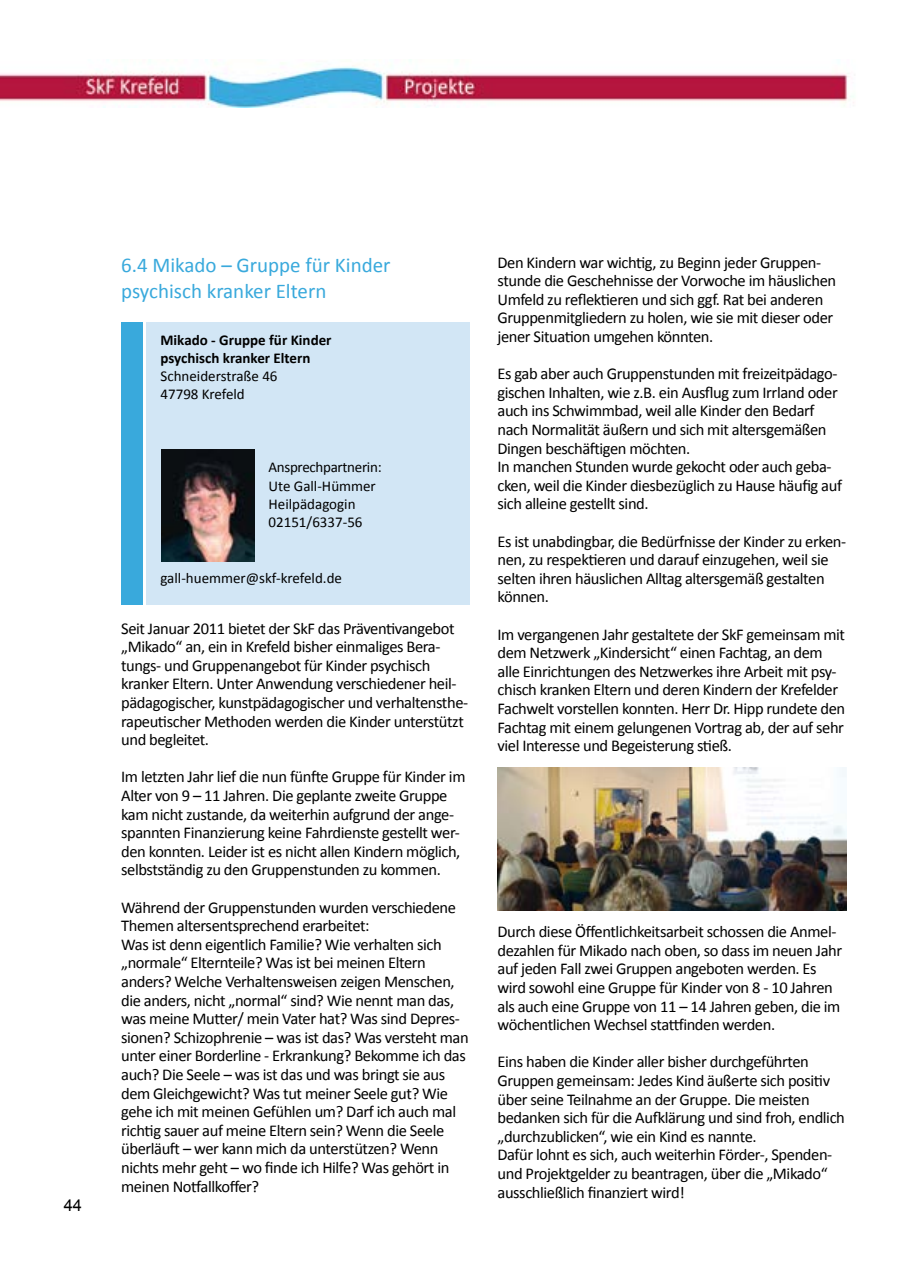
<style>
.page{position:relative;width:910px;height:1280px;background:#fff}
.page>*{position:absolute;margin:0;border:0;box-sizing:border-box;transform-origin:0 0}
.t1{font:21px/25.2px "Calibri";color:#39a9dc}
.t2{font:16.5px/18.6px "Calibri";letter-spacing:-.025em;color:#000}
.t3{font:16.5px "Arial";color:#000}
.t4{font:15px/18.3px "Calibri";color:#000}
.t5{font:700 15px/18px "Calibri";color:#000}
</style>
<div class="page">
<img style="left:0;top:60px;width:854px;height:47px">
<div style="left:121px;top:322px;width:21px;height:283px;background:#39a9dc"></div>
<div style="left:147px;top:322px;width:323px;height:283px;background:#d2e6f5"></div>
<img style="left:161px;top:449px;width:94px;height:112px">
<img style="left:497px;top:767px;width:349px;height:143px">
<p class="t3" style="left:64px;top:1194px;width:20px">44</p>
<p class="t1" style="left:121px;top:253px;width:271px">6.4 Mikado – Gruppe für Kinder psychisch kranker Eltern</p>
<p class="t5" style="left:161px;top:331px;width:173px">Mikado - Gruppe für Kinder psychisch kranker Eltern</p>
<p class="t4" style="left:161px;top:367px;width:119px">Schneiderstraße 46<br>47798 Krefeld</p>
<p class="t4" style="left:269px;top:458px;width:115px">Ansprechpartnerin:<br>Ute Gall-Hümmer<br>Heilpädagogin<br>02151/6337-56</p>
<p class="t4" style="left:161px;top:569px;width:183px">gall-huemmer@skf-krefeld.de</p>
<p class="t2" style="left:121px;top:619px;width:348px">Seit Januar 2011 bietet der SkF das Präventivangebot „Mikado“ an, ein in Krefeld bisher einmaliges Bera&shy;tungs- und Gruppenangebot für Kinder psychisch kranker Eltern. Unter Anwendung verschiedener heil&shy;pädagogischer, kunstpädagogischer und verhaltensthe&shy;rapeutischer Methoden werden die Kinder unterstützt und begleitet.</p>
<p class="t2" style="left:121px;top:768px;width:346px">Im letzten Jahr lief die nun fünfte Gruppe für Kinder im Alter von 9 – 11 Jahren. Die geplante zweite Gruppe kam nicht zustande, da weiterhin aufgrund der ange&shy;spannten Finanzierung keine Fahrdienste gestellt wer&shy;den konnten. Leider ist es nicht allen Kindern möglich, selbstständig zu den Gruppenstunden zu kommen.</p>
<p class="t2" style="left:121px;top:898px;width:349px">Während der Gruppenstunden wurden verschiedene Themen altersentsprechend erarbeitet:<br>Was ist denn eigentlich Familie? Wie verhalten sich „normale“ Elternteile? Was ist bei meinen Eltern anders? Welche Verhaltensweisen zeigen Menschen, die anders, nicht „normal“ sind? Wie nennt man das, was meine Mutter/ mein Vater hat? Was sind Depres&shy;sionen? Schizophrenie – was ist das? Was versteht man unter einer Borderline - Erkrankung? Bekomme ich das auch? Die Seele – was ist das und was bringt sie aus dem Gleichgewicht? Was tut meiner Seele gut? Wie gehe ich mit meinen Gefühlen um? Darf ich auch mal richtig sauer auf meine Eltern sein? Wenn die Seele überläuft – wer kann mich da unterstützen? Wenn nichts mehr geht – wo finde ich Hilfe? Was gehört in meinen Notfallkoffer?</p>
<p class="t2" style="left:497px;top:253px;width:340px">Den Kindern war wichtig, zu Beginn jeder Gruppen&shy;stunde die Geschehnisse der Vorwoche im häuslichen Umfeld zu reflektieren und sich ggf. Rat bei anderen Gruppenmitgliedern zu holen, wie sie mit dieser oder jener Situation umgehen könnten.</p>
<p class="t2" style="left:497px;top:364px;width:346px">Es gab aber auch Gruppenstunden mit freizeitpädago&shy;gischen Inhalten, wie z.B. ein Ausflug zum Irrland oder auch ins Schwimmbad, weil alle Kinder den Bedarf nach Normalität äußern und sich mit altersgemäßen Dingen beschäftigen möchten.<br>In manchen Stunden wurde gekocht oder auch geba&shy;cken, weil die Kinder diesbezüglich zu Hause häufig auf sich alleine gestellt sind.</p>
<p class="t2" style="left:497px;top:532px;width:350px">Es ist unabdingbar, die Bedürfnisse der Kinder zu erken&shy;nen, zu respektieren und darauf einzugehen, weil sie selten ihren häuslichen Alltag altersgemäß gestalten können.</p>
<p class="t2" style="left:497px;top:625px;width:349px">Im vergangenen Jahr gestaltete der SkF gemeinsam mit dem Netzwerk „Kindersicht“ einen Fachtag, an dem alle Einrichtungen des Netzwerkes ihre Arbeit mit psy&shy;chisch kranken Eltern und deren Kindern der Krefelder Fachwelt vorstellen konnten. Herr Dr. Hipp rundete den Fachtag mit einem gelungenen Vortrag ab, der auf sehr viel Interesse und Begeisterung stieß.</p>
<p class="t2" style="left:497px;top:922px;width:346px">Durch diese Öffentlichkeitsarbeit schossen die Anmel&shy;dezahlen für Mikado nach oben, so dass im neuen Jahr auf jeden Fall zwei Gruppen angeboten werden. Es wird sowohl eine Gruppe für Kinder von 8 - 10 Jahren als auch eine Gruppe von 11 – 14 Jahren geben, die im wöchentlichen Wechsel stattfinden werden.</p>
<p class="t2" style="left:497px;top:1053px;width:349px">Eins haben die Kinder aller bisher durchgeführten Gruppen gemeinsam: Jedes Kind äußerte sich positiv über seine Teilnahme an der Gruppe. Die meisten bedanken sich für die Aufklärung und sind froh, endlich „durchzublicken“, wie ein Kind es nannte.<br>Dafür lohnt es sich, auch weiterhin Förder-, Spenden&shy;und Projektgelder zu beantragen, über die „Mikado“ ausschließlich finanziert wird!</p>
</div>
